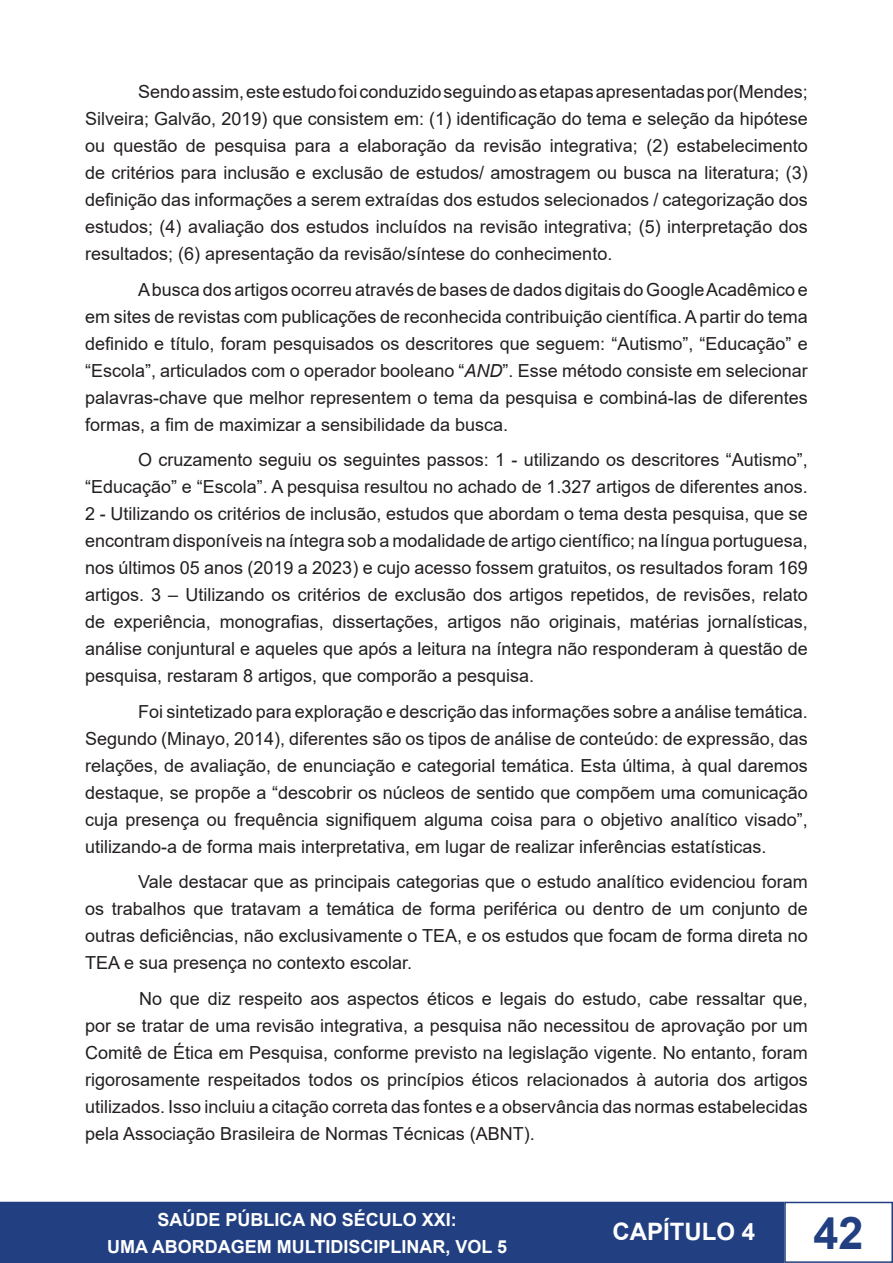
<style>
.page{position:relative;width:893px;height:1263px;background:#fff}
.page>*{position:absolute;margin:0;border:0;box-sizing:border-box;transform-origin:0 0}
.t1{font:700 45px "Arial";color:#224081}
.t2{font:700 24px "Arial";color:#fff}
.t3{font:18px/27px "Arial";color:#231f20;text-align:justify}
.t4{font:700 18px/27px "Arial";color:#fff;text-align:center}
.s1{font-style:italic}
</style>
<div class="page">
<div style="left:1px;top:1202px;width:782px;height:60px;background:#224081"></div>
<div style="left:0;top:1202px;width:784px;height:61px;border:2px solid #224081"></div>
<div style="left:784px;top:1202px;width:109px;height:61px;border:2px solid #224081"></div>
<p class="t3" style="left:85px;top:78px;width:724px;text-indent:53px">Sendo assim, este estudo foi conduzido seguindo as etapas apresentadas por(Mendes; Silveira; Galvão, 2019) que consistem em: (1) identificação do tema e seleção da hipótese ou questão de pesquisa para a elaboração da revisão integrativa; (2) estabelecimento de critérios para inclusão e exclusão de estudos/ amostragem ou busca na literatura; (3) definição das informações a serem extraídas dos estudos selecionados / categorização dos estudos; (4) avaliação dos estudos incluídos na revisão integrativa; (5) interpretação dos resultados; (6) apresentação da revisão/síntese do conhecimento.</p>
<p class="t3" style="left:85px;top:276px;width:724px;text-indent:53px">A busca dos artigos ocorreu através de bases de dados digitais do Google Acadêmico e em sites de revistas com publicações de reconhecida contribuição científica. A partir do tema definido e título, foram pesquisados os descritores que seguem: “Autismo”, “Educação” e “Escola”, articulados com o operador booleano “<span class="s1">AND</span>”. Esse método consiste em selecionar palavras-chave que melhor representem o tema da pesquisa e combiná-las de diferentes formas, a fim de maximizar a sensibilidade da busca.</p>
<p class="t3" style="left:85px;top:446px;width:724px;text-indent:53px">O cruzamento seguiu os seguintes passos: 1 - utilizando os descritores “Autismo”, “Educação” e “Escola”. A pesquisa resultou no achado de 1.327 artigos de diferentes anos.<br>2 - Utilizando os critérios de inclusão, estudos que abordam o tema desta pesquisa, que se encontram disponíveis na íntegra sob a modalidade de artigo científico; na língua portuguesa, nos últimos 05 anos (2019 a 2023) e cujo acesso fossem gratuitos, os resultados foram 169 artigos. 3 – Utilizando os critérios de exclusão dos artigos repetidos, de revisões, relato de experiência, monografias, dissertações, artigos não originais, matérias jornalísticas, análise conjuntural e aqueles que após a leitura na íntegra não responderam à questão de pesquisa, restaram 8 artigos, que comporão a pesquisa.</p>
<p class="t3" style="left:85px;top:698px;width:724px;text-indent:53px">Foi sintetizado para exploração e descrição das informações sobre a análise temática.<br>Segundo (Minayo, 2014), diferentes são os tipos de análise de conteúdo: de expressão, das relações, de avaliação, de enunciação e categorial temática. Esta última, à qual daremos destaque, se propõe a “descobrir os núcleos de sentido que compõem uma comunicação cuja presença ou frequência signifiquem alguma coisa para o objetivo analítico visado”, utilizando-a de forma mais interpretativa, em lugar de realizar inferências estatísticas.</p>
<p class="t3" style="left:85px;top:868px;width:724px;text-indent:53px">Vale destacar que as principais categorias que o estudo analítico evidenciou foram os trabalhos que tratavam a temática de forma periférica ou dentro de um conjunto de outras deficiências, não exclusivamente o TEA, e os estudos que focam de forma direta no TEA e sua presença no contexto escolar.</p>
<p class="t3" style="left:85px;top:985px;width:724px;text-indent:54px">No que diz respeito aos aspectos éticos e legais do estudo, cabe ressaltar que, por se tratar de uma revisão integrativa, a pesquisa não necessitou de aprovação por um Comitê de Ética em Pesquisa, conforme previsto na legislação vigente. No entanto, foram rigorosamente respeitados todos os princípios éticos relacionados à autoria dos artigos utilizados. Isso incluiu a citação correta das fontes e a observância das normas estabelecidas pela Associação Brasileira de Normas Técnicas (ABNT).</p>
<p class="t4" style="left:107px;top:1206px;width:401px">SAÚDE PÚBLICA NO SÉCULO XXI:<br>UMA ABORDAGEM MULTIDISCIPLINAR, VOL 5</p>
<h2 class="t2" style="left:612px;top:1215px;width:144px">CAPÍTULO 4</h2>
<h1 class="t1" style="left:814px;top:1201px;width:52px">42</h1>
</div>
